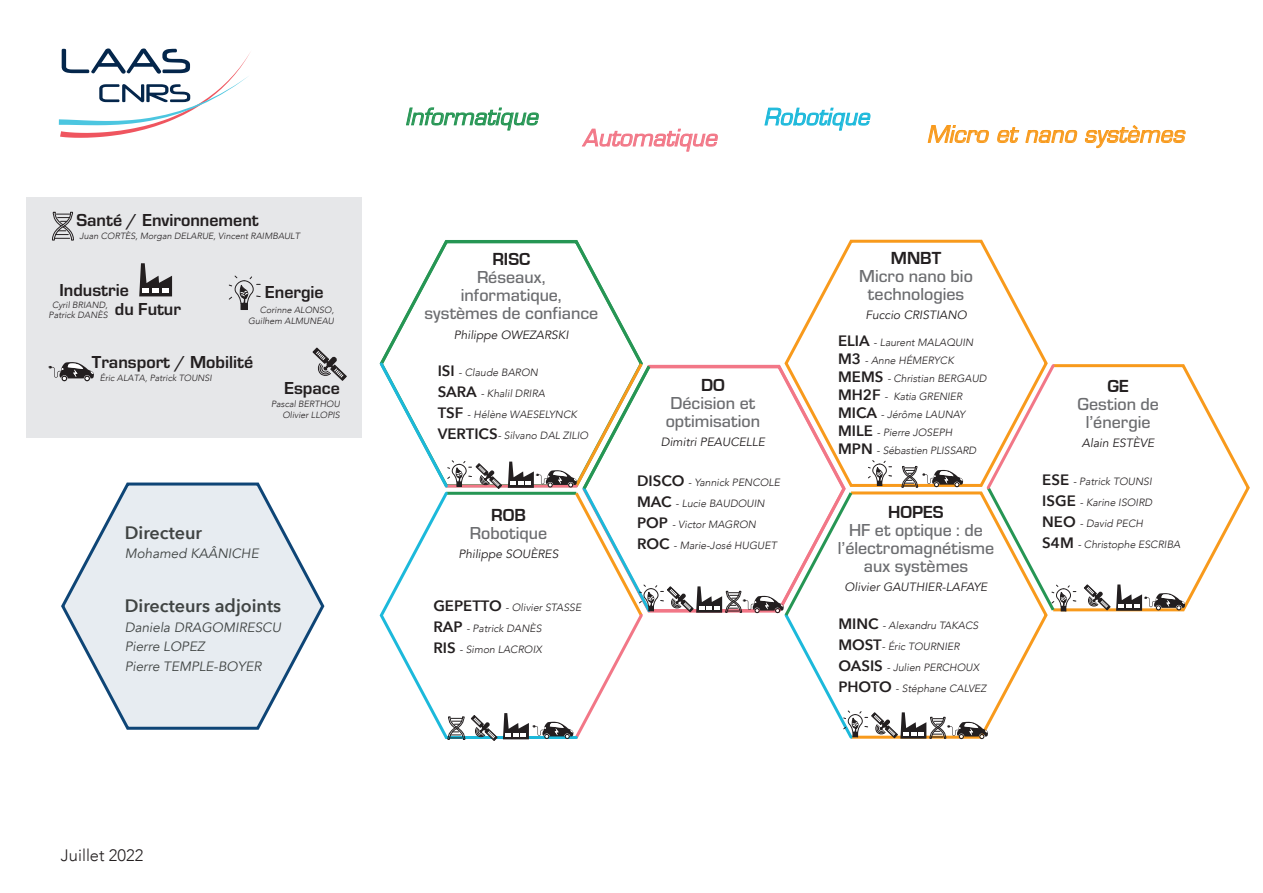
<style>
.page{position:relative;width:1263px;height:893px;background:#fff}
.page>*{position:absolute;margin:0;border:0;box-sizing:border-box;transform-origin:0 0}
.t1{font:italic 22.5px "Eurostile";color:#f89a1c}
.t2{font:italic 22.5px "Eurostile";color:#269654}
.t3{font:italic 22.5px "Eurostile";color:#f27787}
.t4{font:italic 22.5px "Eurostile";color:#1cb9db}
.t5{font:500 18px/18px "Eurostile";color:#6c6d70;text-align:center}
.t6{font:700 18px/19.4px "Eurostile";color:#231f20}
.t7{font:600 18px "Avenir Next";color:#404443}
.t8{font:700 18px "Eurostile";color:#231f20}
.t9{font:300 16.5px "Avenir";color:#231f20}
.t10{font:italic 13.5px/19.5px "Avenir";color:#404443}
.t11{font:italic 12px "Avenir";color:#231f20}
.t12{font:italic 300 10.5px/21px "Avenir";color:#231f20}
.t13{font:italic 300 9px/10.8px "Avenir";color:#231f20;text-align:right}
.s1{font-family:"Avenir Next";font-weight:600;font-style:normal;font-size:15px}
</style>
<div class="page">
<div style="left:26px;top:197px;width:335px;height:241px;background:#e6e7e9"></div>
<svg style="left:59px;top:49px;width:191px;height:89px"></svg>
<svg style="left:228px;top:275px;width:33px;height:35px"></svg>
<svg style="left:312px;top:347px;width:35px;height:34px"></svg>
<svg style="left:52px;top:212px;width:22px;height:29px"></svg>
<svg style="left:406px;top:107px;width:133px;height:24px"></svg>
<svg style="left:581px;top:128px;width:137px;height:24px"></svg>
<svg style="left:764px;top:107px;width:107px;height:24px"></svg>
<svg style="left:927px;top:125px;width:62px;height:18px"></svg>
<svg style="left:997px;top:127px;width:80px;height:16px"></svg>
<svg style="left:1085px;top:125px;width:101px;height:24px"></svg>
<svg style="left:139px;top:263px;width:33px;height:33px"></svg>
<svg style="left:48px;top:362px;width:46px;height:19px"></svg>
<svg style="left:61px;top:482px;width:264px;height:248px"></svg>
<svg style="left:1076px;top:364px;width:174px;height:248px"></svg>
<svg style="left:1083px;top:584px;width:102px;height:27px"></svg>
<svg style="left:379px;top:239px;width:697px;height:502px"></svg>
<h2 class="t6" style="left:76px;top:209px;width:184px">Santé / Environnement</h2>
<p class="t13" style="left:80px;top:231px;width:222px">Juan CORTÈS, Morgan DELARUE, Vincent RAIMBAULT</p>
<h2 class="t6" style="left:115px;top:279px;width:68px;text-indent:-55px">Industrie<br>du Futur</h2>
<p class="t13" style="left:49px;top:299px;width:61px;text-align:center">Cyril BRIAND,<br>Patrick DANÈS</p>
<h2 class="t6" style="left:265px;top:282px;width:60px">Energie</h2>
<p class="t13" style="left:248px;top:304px;width:87px">Corinne ALONSO,<br>Guilhem ALMUNEAU</p>
<h2 class="t6" style="left:92px;top:351px;width:163px">Transport / Mobilité</h2>
<p class="t13" style="left:100px;top:373px;width:114px">Éric ALATA, Patrick TOUNSI</p>
<h2 class="t6" style="left:284px;top:377px;width:57px">Espace</h2>
<p class="t13" style="left:271px;top:399px;width:70px">Pascal BERTHOU<br>Olivier LLOPIS</p>
<h2 class="t7" style="left:125px;top:517px;width:79px">Directeur</h2>
<p class="t10" style="left:125px;top:544px;width:135px">Mohamed KAÂNICHE</p>
<h2 class="t7" style="left:125px;top:590px;width:158px">Directeurs adjoints</h2>
<p class="t10" style="left:125px;top:618px;width:158px">Daniela DRAGOMIRESCU<br>Pierre LOPEZ<br>Pierre TEMPLE-BOYER</p>
<h3 class="t9" style="left:61px;top:846px;width:84px">Juillet 2022</h3>
<h1 class="t2" style="left:405px;top:103px;width:134px">Informatique</h1>
<h1 class="t3" style="left:582px;top:124px;width:136px">Automatique</h1>
<h1 class="t4" style="left:763px;top:103px;width:107px">Robotique</h1>
<h1 class="t1" style="left:927px;top:121px;width:259px">Micro et nano systèmes</h1>
<h2 class="t8" style="left:492px;top:249px;width:39px">RISC</h2>
<h2 class="t5" style="left:424px;top:267px;width:175px">Réseaux, informatique, systèmes de confiance</h2>
<p class="t11" style="left:454px;top:327px;width:116px">Philippe OWEZARSKI</p>
<p class="t12" style="left:438px;top:362px;width:152px"><span class="s1">ISI</span> - Claude BARON<br><span class="s1">SARA</span> - Khalil DRIRA<br><span class="s1">TSF</span> - Hélène WAESELYNCK<br><span class="s1">VERTICS</span>- Silvano DAL ZILIO</p>
<h2 class="t8" style="left:491px;top:505px;width:36px">ROB</h2>
<h2 class="t5" style="left:470px;top:523px;width:79px">Robotique</h2>
<p class="t11" style="left:459px;top:547px;width:101px">Philippe SOUÈRES</p>
<p class="t12" style="left:433px;top:597px;width:149px"><span class="s1">GEPETTO</span> - Olivier STASSE<br><span class="s1">RAP</span> - Patrick DANÈS<br><span class="s1">RIS</span> - Simon LACROIX</p>
<h2 class="t8" style="left:701px;top:375px;width:25px">DO</h2>
<h2 class="t5" style="left:666px;top:393px;width:96px;text-align:left">Décision et optimisation</h2>
<p class="t11" style="left:661px;top:435px;width:106px">Dimitri PEAUCELLE</p>
<p class="t12" style="left:637px;top:472px;width:144px"><span class="s1">DISCO</span> - Yannick PENCOLE<br><span class="s1">MAC</span> - Lucie BAUDOUIN<br><span class="s1">POP</span> - Victor MAGRON<br><span class="s1">ROC</span> - Marie-José HUGUET</p>
<h2 class="t8" style="left:891px;top:248px;width:52px">MNBT</h2>
<h2 class="t5" style="left:859px;top:266px;width:115px">Micro nano bio technologies</h2>
<p class="t11" style="left:865px;top:308px;width:103px">Fuccio CRISTIANO</p>
<p class="t12" style="left:838px;top:333px;width:150px;line-height:18px"><span class="s1">ELIA</span> - Laurent MALAQUIN<br><span class="s1">M3</span> - Anne HÉMERYCK<br><span class="s1">MEMS</span> - Christian BERGAUD<br><span class="s1">MH2F</span> - Katia GRENIER<br><span class="s1">MICA</span> - Jérôme LAUNAY<br><span class="s1">MILE</span> - Pierre JOSEPH<br><span class="s1">MPN</span> - Sébastien PLISSARD</p>
<h2 class="t8" style="left:888px;top:502px;width:57px">HOPES</h2>
<h2 class="t5" style="left:838px;top:520px;width:158px">HF et optique : de l’électromagnétisme aux systèmes</h2>
<p class="t11" style="left:845px;top:580px;width:144px">Olivier GAUTHIER-LAFAYE</p>
<p class="t12" style="left:838px;top:615px;width:149px"><span class="s1">MINC</span> - Alexandru TAKACS<br><span class="s1">MOST</span>- Éric TOURNIER<br><span class="s1">OASIS</span> - Julien PERCHOUX<br><span class="s1">PHOTO</span> - Stéphane CALVEZ</p>
<h2 class="t8" style="left:1107px;top:376px;width:23px">GE</h2>
<h2 class="t5" style="left:1077px;top:394px;width:83px">Gestion de l’énergie</h2>
<p class="t11" style="left:1082px;top:436px;width:74px">Alain ESTÈVE</p>
<p class="t12" style="left:1042px;top:471px;width:140px"><span class="s1">ESE</span> - Patrick TOUNSI<br><span class="s1">ISGE</span> - Karine ISOIRD<br><span class="s1">NEO</span> - David PECH<br><span class="s1">S4M</span> - Christophe ESCRIBA</p>
</div>
